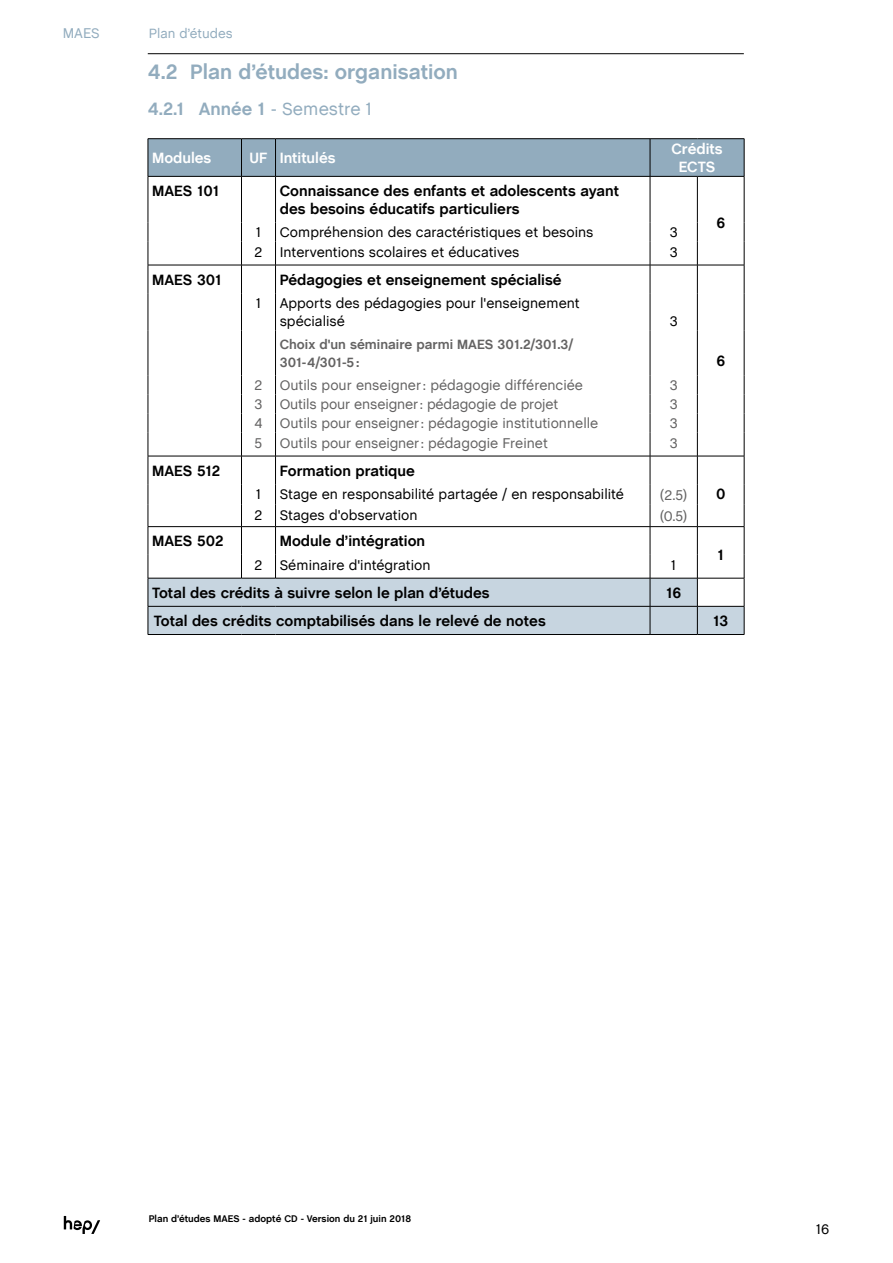
<style>
.page{position:relative;width:893px;height:1263px;background:#fff}
.page>*{position:absolute;margin:0;border:0;box-sizing:border-box;transform-origin:0 0}
.t1{font:700 21px "Chalet Book TT";color:#92acbe}
.t2{font:700 18px "Chalet Book TT";color:#92acbe}
.t3{font:700 15px/18px "Chalet Book TT";color:#000}
.t4{font:700 15px/18px "Chalet Book TT";color:#fff;text-align:center}
.t5{font:14.25px/18px "Chalet Book TT";color:#000}
.t6{font:14.25px "Chalet Book TT";color:#646363}
.t7{font:14.25px "Chalet Book TT";color:#92acbe}
.t8{font:700 13.5px/18px "Chalet Book TT";color:#646363}
.t9{font:13.5px "Chalet Book TT";color:#92acbe}
.t10{font:700 9.75px "Chalet Book TT";color:#000}
.s1{font-weight:400}
</style>
<div class="page">
<svg style="left:64px;top:1216px;width:36px;height:18px"></svg>
<hr style="left:148px;top:53px;width:596px;height:1px;background:#000">
<div style="left:149px;top:139px;width:595px;height:37px;background:#92acbe"></div>
<hr style="left:148px;top:138px;width:93px;height:1px;background:#000">
<hr style="left:148px;top:139px;width:1px;height:37px;background:#000">
<hr style="left:241px;top:138px;width:35px;height:1px;background:#000">
<hr style="left:241px;top:139px;width:1px;height:37px;background:#000">
<hr style="left:276px;top:138px;width:374px;height:1px;background:#000">
<hr style="left:275px;top:139px;width:1px;height:37px;background:#000">
<hr style="left:650px;top:138px;width:47px;height:1px;background:#000">
<hr style="left:650px;top:139px;width:1px;height:37px;background:#000">
<hr style="left:697px;top:138px;width:47px;height:1px;background:#000">
<hr style="left:744px;top:139px;width:1px;height:37px;background:#000">
<hr style="left:148px;top:176px;width:93px;height:1px;background:#000">
<hr style="left:148px;top:177px;width:1px;height:46px;background:#000">
<hr style="left:241px;top:176px;width:35px;height:1px;background:#000">
<hr style="left:241px;top:177px;width:1px;height:46px;background:#000">
<hr style="left:276px;top:176px;width:374px;height:1px;background:#000">
<hr style="left:275px;top:177px;width:1px;height:46px;background:#000">
<hr style="left:650px;top:176px;width:47px;height:1px;background:#000">
<hr style="left:650px;top:177px;width:1px;height:46px;background:#000">
<hr style="left:697px;top:176px;width:47px;height:1px;background:#000">
<hr style="left:697px;top:177px;width:1px;height:46px;background:#000">
<hr style="left:744px;top:177px;width:1px;height:46px;background:#000">
<hr style="left:148px;top:265px;width:93px;height:1px;background:#000">
<svg style="left:148px;top:223px;width:1px;height:70px"></svg>
<hr style="left:148px;top:293px;width:1px;height:37px;background:#000">
<hr style="left:148px;top:330px;width:1px;height:45px;background:#000">
<hr style="left:241px;top:265px;width:35px;height:1px;background:#000">
<svg style="left:241px;top:223px;width:1px;height:70px"></svg>
<hr style="left:276px;top:265px;width:374px;height:1px;background:#000">
<svg style="left:275px;top:223px;width:1px;height:70px"></svg>
<hr style="left:650px;top:265px;width:47px;height:1px;background:#000">
<svg style="left:650px;top:223px;width:1px;height:70px"></svg>
<hr style="left:697px;top:265px;width:47px;height:1px;background:#000">
<svg style="left:697px;top:223px;width:1px;height:70px"></svg>
<svg style="left:744px;top:223px;width:1px;height:70px"></svg>
<hr style="left:744px;top:293px;width:1px;height:37px;background:#000">
<hr style="left:744px;top:330px;width:1px;height:45px;background:#000">
<hr style="left:241px;top:293px;width:1px;height:37px;background:#000">
<hr style="left:275px;top:293px;width:1px;height:37px;background:#000">
<hr style="left:650px;top:293px;width:1px;height:37px;background:#000">
<hr style="left:697px;top:293px;width:1px;height:37px;background:#000">
<hr style="left:241px;top:330px;width:1px;height:45px;background:#000">
<hr style="left:275px;top:330px;width:1px;height:45px;background:#000">
<hr style="left:650px;top:330px;width:1px;height:45px;background:#000">
<hr style="left:697px;top:330px;width:1px;height:45px;background:#000">
<svg style="left:148px;top:375px;width:597px;height:259px"></svg>
<hr style="left:148px;top:634px;width:93px;height:1px;background:#000">
<hr style="left:241px;top:634px;width:35px;height:1px;background:#000">
<hr style="left:276px;top:634px;width:374px;height:1px;background:#000">
<hr style="left:650px;top:634px;width:47px;height:1px;background:#000">
<hr style="left:697px;top:634px;width:47px;height:1px;background:#000">
<p class="t7" style="left:63px;top:25px;width:39px">MAES</p>
<p class="t9" style="left:149px;top:25px;width:85px">Plan d’études</p>
<h1 class="t1" style="left:148px;top:60px;width:312px">4.2 Plan d’études: organisation</h1>
<p class="t2" style="left:148px;top:98px;width:226px">4.2.1 Année 1 <span class="s1">- Semestre 1</span></p>
<p class="t4" style="left:152px;top:149px;width:61px">Modules</p>
<p class="t4" style="left:249px;top:149px;width:88px">UF Intitulés</p>
<p class="t4" style="left:671px;top:140px;width:53px">Crédits<br>ECTS</p>
<p class="t3" style="left:152px;top:182px;width:69px">MAES 101</p>
<p class="t3" style="left:280px;top:182px;width:341px">Connaissance des enfants et adolescents ayant des besoins éducatifs particuliers</p>
<p class="t3" style="left:716px;top:214px;width:10px">6</p>
<p class="t5" style="left:256px;top:223px;width:6px">1</p>
<p class="t5" style="left:280px;top:223px;width:315px">Compréhension des caractéristiques et besoins</p>
<p class="t5" style="left:670px;top:223px;width:9px">3</p>
<p class="t5" style="left:255px;top:242px;width:266px">2 Interventions scolaires et éducatives</p>
<p class="t5" style="left:670px;top:242px;width:9px">3</p>
<p class="t3" style="left:152px;top:270px;width:71px">MAES 301</p>
<p class="t3" style="left:280px;top:270px;width:283px">Pédagogies et enseignement spécialisé</p>
<p class="t5" style="left:256px;top:294px;width:6px">1</p>
<p class="t5" style="left:280px;top:294px;width:301px">Apports des pédagogies pour l'enseignement spécialisé</p>
<p class="t5" style="left:670px;top:312px;width:9px">3</p>
<p class="t8" style="left:280px;top:335px;width:295px">Choix d'un séminaire parmi MAES 301.2/301.3/<br>301-4/301-5:</p>
<p class="t6" style="left:255px;top:377px;width:330px">2 Outils pour enseigner: pédagogie différenciée</p>
<p class="t6" style="left:670px;top:377px;width:9px">3</p>
<p class="t6" style="left:255px;top:396px;width:305px">3 Outils pour enseigner: pédagogie de projet</p>
<p class="t6" style="left:670px;top:396px;width:9px">3</p>
<p class="t6" style="left:254px;top:415px;width:345px">4 Outils pour enseigner: pédagogie institutionnelle</p>
<p class="t6" style="left:670px;top:415px;width:9px">3</p>
<p class="t6" style="left:255px;top:434px;width:295px">5 Outils pour enseigner: pédagogie Freinet</p>
<p class="t6" style="left:670px;top:434px;width:9px">3</p>
<p class="t3" style="left:716px;top:352px;width:10px">6</p>
<p class="t3" style="left:152px;top:461px;width:70px">MAES 512</p>
<p class="t3" style="left:280px;top:461px;width:137px">Formation pratique</p>
<p class="t5" style="left:256px;top:485px;width:6px">1</p>
<p class="t5" style="left:280px;top:485px;width:346px">Stage en responsabilité partagée / en responsabilité</p>
<p class="t6" style="left:660px;top:486px;width:29px">(2.5)</p>
<p class="t3" style="left:716px;top:485px;width:11px">0</p>
<p class="t5" style="left:255px;top:506px;width:164px">2 Stages d'observation</p>
<p class="t6" style="left:660px;top:508px;width:29px">(0.5)</p>
<p class="t3" style="left:152px;top:532px;width:73px">MAES 502</p>
<p class="t3" style="left:280px;top:532px;width:147px">Module d’intégration</p>
<p class="t3" style="left:718px;top:546px;width:8px">1</p>
<p class="t5" style="left:255px;top:556px;width:178px">2 Séminaire d'intégration</p>
<p class="t5" style="left:671px;top:556px;width:6px">1</p>
<p class="t3" style="left:152px;top:584px;width:339px">Total des crédits à suivre selon le plan d’études</p>
<p class="t3" style="left:666px;top:584px;width:17px">16</p>
<p class="t3" style="left:154px;top:612px;width:393px">Total des crédits comptabilisés dans le relevé de notes</p>
<p class="t3" style="left:713px;top:612px;width:17px">13</p>
<p class="t10" style="left:149px;top:1213px;width:264px">Plan d’études MAES - adopté CD - Version du 21 juin 2018</p>
<p class="t5" style="left:816px;top:1220px;width:14px">16</p>
</div>
